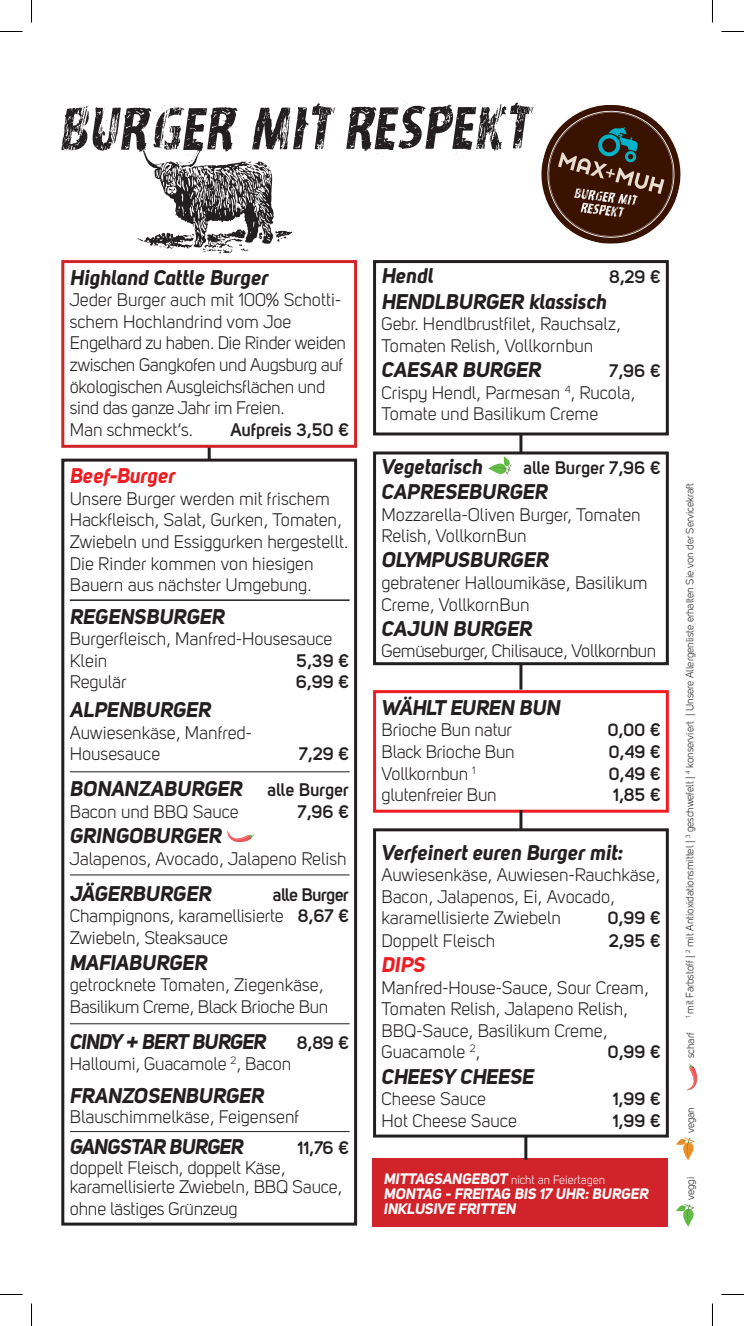
<style>
.page{position:relative;width:744px;height:1326px;background:#fff}
.page>*{position:absolute;margin:0;border:0;box-sizing:border-box;transform-origin:0 0}
.t1{font:21px "Uni Sans Bold Italic";color:#231f20}
.t2{font:21px "Uni Sans Bold Italic";letter-spacing:-.035em;color:#231f20}
.t3{font:21px "Uni Sans Bold Italic";color:#ee1d23}
.t4{font:21px "Uni Sans Bold Italic";letter-spacing:-.03em;color:#231f20}
.t5{font:21px "Uni Sans Bold Italic";letter-spacing:-.02em;color:#231f20}
.t6{font:18px/21.6px "Uni Sans Book";color:#231f20}
.t7{font:18px/21.6px "Uni Sans Book";letter-spacing:-.02em;color:#231f20}
.t8{font:700 18px "Uni Sans Semi";color:#231f20}
.t9{font:700 18px "Uni Sans Semi";letter-spacing:-.035em;color:#231f20}
.t10{font:15px/15px "Uni Sans Bold Italic";color:#fff}
.t11{font:12px "Uni Sans Book";color:#fff}
.t12{font:10.5px "Uni Sans Book";color:#231f20}
.s1{font-family:"Uni Sans Semi";font-weight:700;font-size:18px}
.s2{font-family:"Uni Sans Semi";font-weight:700}
.s3{font-family:"Uni Sans Bold Italic";font-size:15px}
</style>
<div class="page">
<svg style="left:346px;top:102px;width:187px;height:55px"></svg>
<div style="left:372px;top:1158px;width:295px;height:68px;background:#d1232a"></div>
<hr style="left:208px;top:445px;width:3px;height:16px;background:#231f20">
<hr style="left:519px;top:434px;width:3px;height:20px;background:#231f20">
<hr style="left:519px;top:663px;width:3px;height:27px;background:#231f20">
<hr style="left:524px;top:1136px;width:3px;height:24px;background:#231f20">
<div style="left:61px;top:260px;width:296px;height:188px;border:3px solid #d1232a"></div>
<svg style="left:61px;top:103px;width:274px;height:150px"></svg>
<div style="left:61px;top:459px;width:296px;height:766px;border:3px solid #231f20"></div>
<hr style="left:70px;top:599px;width:279px;height:2px;background:#231f20">
<hr style="left:70px;top:771px;width:279px;height:1px;background:#231f20">
<hr style="left:70px;top:874px;width:279px;height:1px;background:#231f20">
<hr style="left:70px;top:1023px;width:279px;height:1px;background:#231f20">
<hr style="left:70px;top:1131px;width:279px;height:1px;background:#231f20">
<svg style="left:541px;top:105px;width:140px;height:139px"></svg>
<div style="left:373px;top:690px;width:295px;height:123px;border:3px solid #ee1d23"></div>
<div style="left:373px;top:260px;width:295px;height:175px;border:3px solid #231f20"></div>
<hr style="left:519px;top:810px;width:3px;height:20px;background:#231f20">
<div style="left:373px;top:828px;width:295px;height:309px;border:3px solid #231f20"></div>
<div style="left:373px;top:451px;width:295px;height:214px;border:3px solid #231f20"></div>
<svg style="left:227px;top:831px;width:27px;height:11px"></svg>
<svg style="left:687px;top:1063px;width:10px;height:27px"></svg>
<svg style="left:676px;top:1137px;width:19px;height:23px"></svg>
<svg style="left:676px;top:1203px;width:18px;height:24px"></svg>
<svg style="left:488px;top:456px;width:24px;height:19px"></svg>
<svg style="left:0;top:31px;width:22px;height:1px"></svg>
<svg style="left:721px;top:31px;width:22px;height:1px"></svg>
<svg style="left:0;top:1294px;width:22px;height:1px"></svg>
<svg style="left:721px;top:1294px;width:22px;height:1px"></svg>
<svg style="left:31px;top:0;width:1px;height:23px"></svg>
<svg style="left:31px;top:1303px;width:1px;height:23px"></svg>
<svg style="left:712px;top:0;width:1px;height:23px"></svg>
<svg style="left:712px;top:1303px;width:1px;height:23px"></svg>
<p class="t1" style="left:70px;top:264px;width:200px">Highland Cattle Burger</p>
<p class="t7" style="left:70px;top:289px;width:278px">Jeder Burger auch mit 100% Schotti&shy;schem Hochlandrind vom Joe<br>Engelhard zu haben. Die Rinder weiden zwischen Gangkofen und Augsburg auf ökologischen Ausgleichsflächen und sind das ganze Jahr im Freien.<br>Man schmeckt‘s.</p>
<p class="t8" style="left:230px;top:419px;width:120px">Aufpreis 3,50 €</p>
<p class="t3" style="left:70px;top:463px;width:107px">Beef-Burger</p>
<p class="t6" style="left:70px;top:488px;width:280px">Unsere Burger werden mit frischem Hackfleisch, Salat, Gurken, Tomaten, Zwiebeln und Essiggurken hergestellt.<br>Die Rinder kommen von hiesigen Bauern aus nächster Umgebung.</p>
<p class="t1" style="left:70px;top:603px;width:156px">REGENSBURGER</p>
<p class="t6" style="left:70px;top:628px;width:264px">Burgerfleisch, Manfred-Housesauce<br>Klein</p>
<p class="t8" style="left:296px;top:650px;width:54px">5,39 €</p>
<p class="t6" style="left:70px;top:671px;width:58px">Regulär</p>
<p class="t8" style="left:296px;top:671px;width:54px">6,99 €</p>
<p class="t1" style="left:70px;top:696px;width:143px">ALPENBURGER</p>
<p class="t6" style="left:70px;top:721px;width:183px">Auwiesenkäse, Manfred-<br>Housesauce</p>
<p class="t8" style="left:299px;top:743px;width:51px">7,29 €</p>
<p class="t1" style="left:70px;top:776px;width:281px">BONANZABURGER <span class="s1">alle Burger</span></p>
<p class="t6" style="left:70px;top:801px;width:170px">Bacon und BBQ Sauce</p>
<p class="t8" style="left:298px;top:801px;width:53px">7,96 €</p>
<p class="t1" style="left:70px;top:823px;width:153px">GRINGOBURGER</p>
<p class="t6" style="left:70px;top:848px;width:278px">Jalapenos, Avocado, Jalapeno Relish</p>
<p class="t1" style="left:70px;top:880px;width:143px">JÄGERBURGER</p>
<p class="t9" style="left:273px;top:884px;width:78px">alle Burger</p>
<p class="t6" style="left:70px;top:905px;width:281px">Champignons, karamellisierte <span class="s2">8,67 €<br></span>Zwiebeln, Steaksauce</p>
<p class="t1" style="left:70px;top:949px;width:139px">MAFIABURGER</p>
<p class="t7" style="left:70px;top:974px;width:260px">getrocknete Tomaten, Ziegenkäse,<br>Basilikum Creme, Black Brioche Bun</p>
<p class="t2" style="left:70px;top:1028px;width:198px">CINDY + BERT BURGER</p>
<p class="t8" style="left:297px;top:1032px;width:53px">8,89 €</p>
<p class="t6" style="left:70px;top:1053px;width:223px">Halloumi, Guacamole <sup>2</sup>, Bacon</p>
<p class="t1" style="left:70px;top:1083px;width:196px">FRANZOSENBURGER</p>
<p class="t6" style="left:70px;top:1106px;width:231px">Blauschimmelkäse, Feigensenf</p>
<p class="t4" style="left:70px;top:1134px;width:175px">GANGSTAR BURGER</p>
<p class="t8" style="left:298px;top:1137px;width:53px">11,76 €</p>
<p class="t6" style="left:70px;top:1158px;width:274px;line-height:19.5px">doppelt Fleisch, doppelt Käse, karamellisierte Zwiebeln, BBQ Sauce,</p>
<p class="t6" style="left:70px;top:1198px;width:169px">ohne lästiges Grünzeug</p>
<p class="t1" style="left:381px;top:263px;width:53px">Hendl</p>
<p class="t8" style="left:609px;top:266px;width:53px">8,29 €</p>
<p class="t1" style="left:381px;top:288px;width:227px">HENDLBURGER klassisch</p>
<p class="t6" style="left:381px;top:313px;width:241px">Gebr. Hendlbrustfilet, Rauchsalz,<br>Tomaten Relish, Vollkornbun</p>
<p class="t1" style="left:381px;top:357px;width:161px">CAESAR BURGER</p>
<p class="t8" style="left:609px;top:360px;width:53px">7,96 €</p>
<p class="t6" style="left:381px;top:382px;width:255px">Crispy Hendl, Parmesan <sup>4</sup>, Rucola,<br>Tomate und Basilikum Creme</p>
<p class="t1" style="left:381px;top:453px;width:103px">Vegetarisch</p>
<p class="t8" style="left:523px;top:457px;width:139px">alle Burger 7,96 €</p>
<p class="t1" style="left:381px;top:479px;width:167px">CAPRESEBURGER</p>
<p class="t6" style="left:381px;top:504px;width:260px">Mozzarella-Oliven Burger, Tomaten<br>Relish, VollkornBun</p>
<p class="t5" style="left:381px;top:547px;width:168px">OLYMPUSBURGER</p>
<p class="t6" style="left:381px;top:572px;width:267px">gebratener Halloumikäse, Basilikum<br>Creme, VollkornBun</p>
<p class="t1" style="left:381px;top:615px;width:152px">CAJUN BURGER</p>
<p class="t7" style="left:381px;top:640px;width:276px">Gemüseburger, Chilisauce, Vollkornbun</p>
<p class="t1" style="left:381px;top:694px;width:180px">WÄHLT EUREN BUN</p>
<p class="t6" style="left:381px;top:719px;width:132px">Brioche Bun natur</p>
<p class="t8" style="left:607px;top:719px;width:55px">0,00 €</p>
<p class="t6" style="left:381px;top:741px;width:135px">Black Brioche Bun</p>
<p class="t8" style="left:608px;top:741px;width:53px">0,49 €</p>
<p class="t6" style="left:381px;top:762px;width:96px">Vollkornbun <sup>1</sup></p>
<p class="t8" style="left:608px;top:762px;width:53px">0,49 €</p>
<p class="t6" style="left:381px;top:784px;width:117px">glutenfreier Bun</p>
<p class="t8" style="left:613px;top:784px;width:49px">1,85 €</p>
<p class="t1" style="left:381px;top:839px;width:242px">Verfeinert euren Burger mit:</p>
<p class="t6" style="left:381px;top:864px;width:280px">Auwiesenkäse, Auwiesen-Rauchkäse,<br>Bacon, Jalapenos, Ei, Avocado, karamellisierte Zwiebeln</p>
<p class="t8" style="left:607px;top:907px;width:54px">0,99 €</p>
<p class="t6" style="left:381px;top:930px;width:115px">Doppelt Fleisch</p>
<p class="t8" style="left:609px;top:930px;width:53px">2,95 €</p>
<p class="t3" style="left:381px;top:951px;width:45px">DIPS</p>
<p class="t6" style="left:381px;top:976px;width:269px">Manfred-House-Sauce, Sour Cream,<br>Tomaten Relish, Jalapeno Relish,<br>BBQ-Sauce, Basilikum Creme,<br>Guacamole <sup>2</sup>,</p>
<p class="t8" style="left:607px;top:1041px;width:54px">0,99 €</p>
<p class="t1" style="left:381px;top:1063px;width:154px">CHEESY CHEESE</p>
<p class="t6" style="left:381px;top:1088px;width:106px">Cheese Sauce</p>
<p class="t8" style="left:613px;top:1088px;width:49px">1,99 €</p>
<p class="t6" style="left:381px;top:1110px;width:137px">Hot Cheese Sauce</p>
<p class="t8" style="left:613px;top:1110px;width:49px">1,99 €</p>
<p class="t11" style="left:384px;top:1172px;width:222px"><span class="s3">MITTAGSANGEBOT</span> nicht an Feiertagen</p>
<p class="t10" style="left:384px;top:1185px;width:266px">MONTAG - FREITAG BIS 17 UHR: BURGER<br>INKLUSIVE FRITTEN</p>
<p class="t12" style="left:683px;top:1018px;width:537px;rotate:-90deg"><sup>1</sup> mit Farbstoff | <sup>2</sup> mit Antioxidationsmittel | <sup>3</sup> geschwefelt | <sup>4</sup> konserviert | Unsere Allergenliste erhalten Sie von der Servicekraft</p>
<p class="t12" style="left:684px;top:1058px;width:27px;rotate:-90deg">scharf</p>
<p class="t12" style="left:684px;top:1133px;width:28px;rotate:-90deg">vegan</p>
<p class="t12" style="left:684px;top:1200px;width:24px;rotate:-90deg">veggi</p>
</div>
